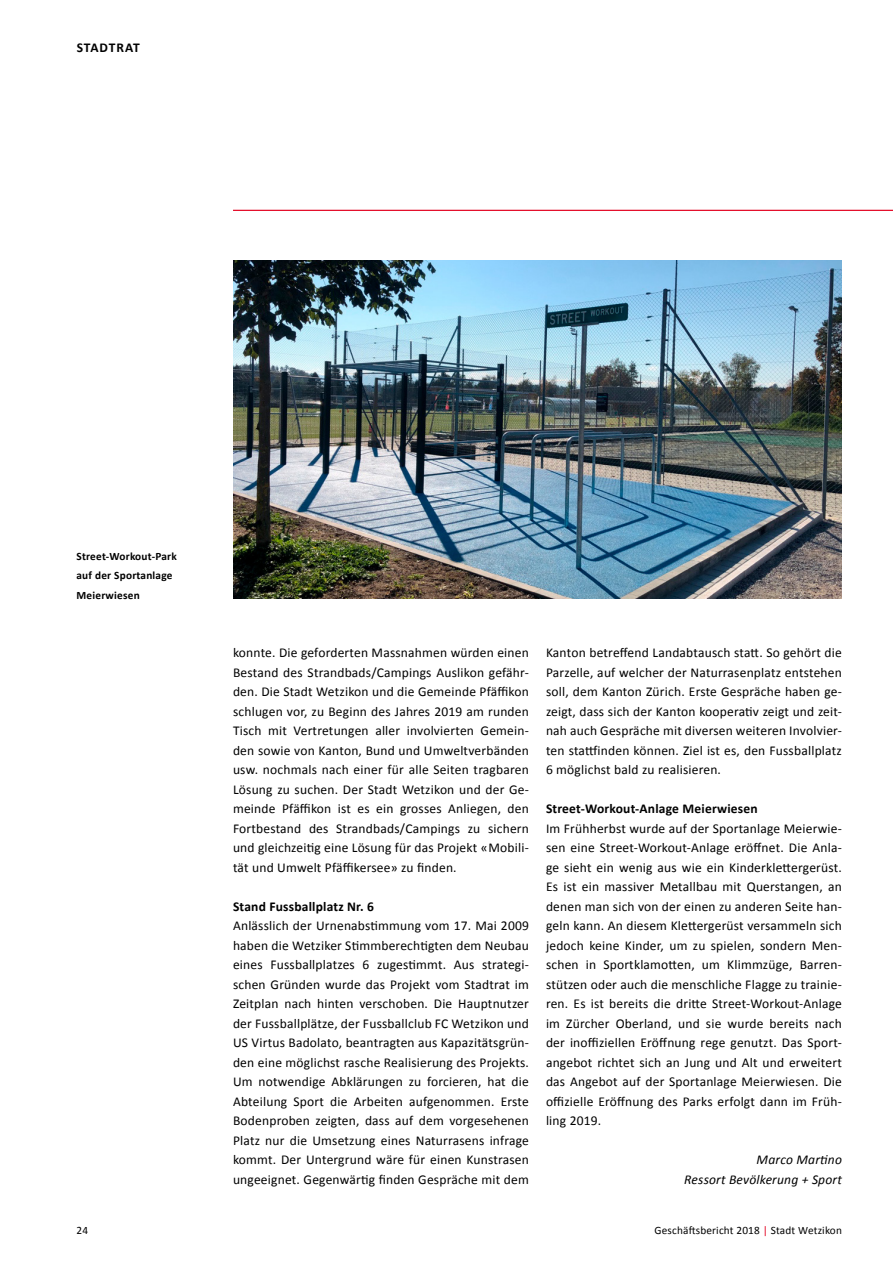
<style>
.page{position:relative;width:893px;height:1263px;background:#fff}
.page>*{position:absolute;margin:0;border:0;box-sizing:border-box;transform-origin:0 0}
.t1{font:13.5px/19.5px "Calibri";letter-spacing:.015em;color:#000;text-align:justify}
.t2{font:700 13.5px "Calibri";letter-spacing:.015em;color:#000}
.t3{font:italic 13.5px/19.5px "Calibri";letter-spacing:.015em;color:#000;text-align:right}
.t4{font:700 13.5px "Calibri";letter-spacing:.06em;color:#000}
.t5{font:700 11.25px/19.5px "Calibri";letter-spacing:.02em;color:#000}
.t6{font:11.25px "Calibri";letter-spacing:.015em;color:#000}
.s1{color:#e3001f}
</style>
<div class="page">
<hr style="left:233px;top:210px;width:660px;height:1px;background:#e3001f">
<img style="left:233px;top:260px;width:609px;height:339px">
<p class="t4" style="left:77px;top:39px;width:64px">STADTRAT</p>
<p class="t5" style="left:77px;top:546px;width:102px">Street-Workout-Park auf der Sportanlage<br>Meierwiesen</p>
<p class="t1" style="left:233px;top:643px;width:297px">konnte. Die geforderten Massnahmen würden einen Bestand des Strandbads/Campings Auslikon gefähr&shy;den. Die Stadt Wetzikon und die Gemeinde Pfäffikon schlugen vor, zu Beginn des Jahres 2019 am runden Tisch mit Vertretungen aller involvierten Gemein&shy;den sowie von Kanton, Bund und Umweltverbänden usw. nochmals nach einer für alle Seiten tragbaren Lösung zu suchen. Der Stadt Wetzikon und der Ge&shy;meinde Pfäffikon ist es ein grosses Anliegen, den Fortbestand des Strandbads/Campings zu sichern und gleichzeitig eine Lösung für das Projekt «Mobili&shy;tät und Umwelt Pfäffikersee» zu finden.</p>
<p class="t2" style="left:233px;top:897px;width:143px">Stand Fussballplatz Nr. 6</p>
<p class="t1" style="left:233px;top:916px;width:297px">Anlässlich der Urnenabstimmung vom 17. Mai 2009 haben die Wetziker Stimmberechtigten dem Neubau eines Fussballplatzes 6 zugestimmt. Aus strategi&shy;schen Gründen wurde das Projekt vom Stadtrat im Zeitplan nach hinten verschoben. Die Hauptnutzer der Fussballplätze, der Fussballclub FC Wetzikon und US Virtus Badolato, beantragten aus Kapazitätsgrün&shy;den eine möglichst rasche Realisierung des Projekts.<br>Um notwendige Abklärungen zu forcieren, hat die Abteilung Sport die Arbeiten aufgenommen. Erste Bodenproben zeigten, dass auf dem vorgesehenen Platz nur die Umsetzung eines Naturrasens infrage kommt. Der Untergrund wäre für einen Kunstrasen ungeeignet. Gegenwärtig finden Gespräche mit dem</p>
<p class="t1" style="left:546px;top:643px;width:297px">Kanton betreffend Landabtausch statt. So gehört die Parzelle, auf welcher der Naturrasenplatz entstehen soll, dem Kanton Zürich. Erste Gespräche haben ge&shy;zeigt, dass sich der Kanton kooperativ zeigt und zeit&shy;nah auch Gespräche mit diversen weiteren Involvier&shy;ten stattfinden können. Ziel ist es, den Fussballplatz 6 möglichst bald zu realisieren.</p>
<p class="t2" style="left:546px;top:800px;width:213px">Street-Workout-Anlage Meierwiesen</p>
<p class="t1" style="left:546px;top:818px;width:297px">Im Frühherbst wurde auf der Sportanlage Meierwie&shy;sen eine Street-Workout-Anlage eröffnet. Die Anla&shy;ge sieht ein wenig aus wie ein Kinderklettergerüst.<br>Es ist ein massiver Metallbau mit Querstangen, an denen man sich von der einen zu anderen Seite han&shy;geln kann. An diesem Klettergerüst versammeln sich jedoch keine Kinder, um zu spielen, sondern Men&shy;schen in Sportklamotten, um Klimmzüge, Barren&shy;stützen oder auch die menschliche Flagge zu trainie&shy;ren. Es ist bereits die dritte Street-Workout-Anlage im Zürcher Oberland, und sie wurde bereits nach der inoffiziellen Eröffnung rege genutzt. Das Sport&shy;angebot richtet sich an Jung und Alt und erweitert das Angebot auf der Sportanlage Meierwiesen. Die offizielle Eröffnung des Parks erfolgt dann im Früh&shy;ling 2019.</p>
<p class="t3" style="left:684px;top:1149px;width:159px">Marco Martino<br>Ressort Bevölkerung + Sport</p>
<p class="t6" style="left:77px;top:1223px;width:13px">24</p>
<p class="t6" style="left:655px;top:1223px;width:189px">Geschäftsbericht 2018 <span class="s1">|</span> Stadt Wetzikon</p>
</div>
